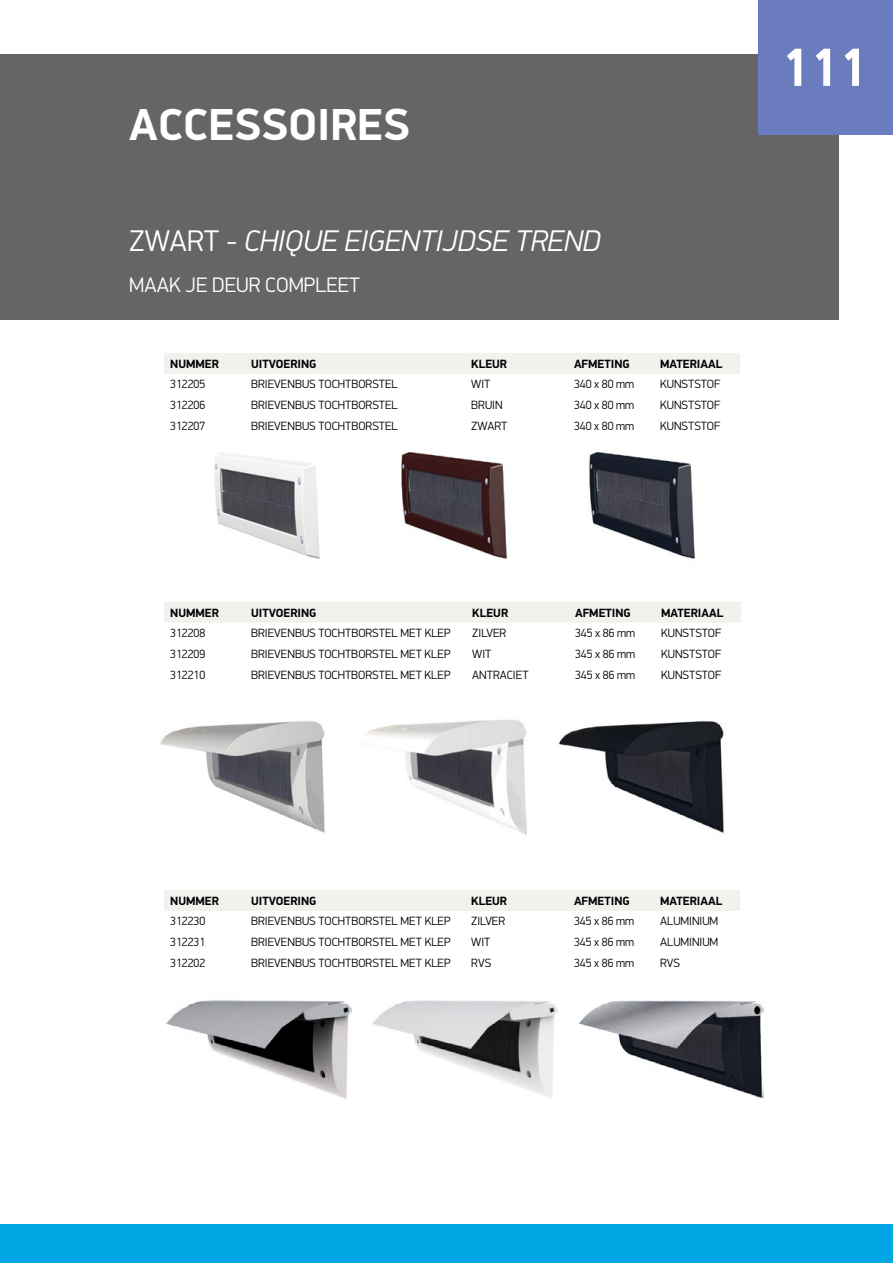
<style>
.page{position:relative;width:893px;height:1263px;background:#fff}
.page>*{position:absolute;margin:0;border:0;box-sizing:border-box;transform-origin:0 0}
.t1{font:700 54px "PF Din Display Pro";color:#fff}
.t2{font:700 45px "PF Din Display Pro";color:#fff}
.t3{font:italic 300 30px "PF Din Display Pro";color:#fff}
.t4{font:300 21px "PF Din Display Pro";color:#fff}
.t5{font:300 12px "PF Din Display Pro";color:#000}
.t6{font:700 12px "PF Din Display Pro";color:#000101}
.s1{font-style:normal}
</style>
<div class="page">
<div style="left:0;top:54px;width:839px;height:266px;background:#656565"></div>
<div style="left:758px;top:0;width:135px;height:135px;background:#6a7cbd"></div>
<div style="left:164px;top:353px;width:576px;height:21px;background:#f0f2ed"></div>
<div style="left:164px;top:890px;width:576px;height:21px;background:#f0f2ed"></div>
<div style="left:164px;top:602px;width:577px;height:21px;background:#f0f2ed"></div>
<img style="left:166px;top:1000px;width:186px;height:99px">
<img style="left:578px;top:1000px;width:186px;height:99px">
<img style="left:372px;top:1000px;width:186px;height:99px">
<img style="left:160px;top:721px;width:165px;height:112px">
<img style="left:364px;top:720px;width:163px;height:115px">
<img style="left:558px;top:721px;width:166px;height:112px">
<img style="left:214px;top:453px;width:106px;height:106px">
<img style="left:401px;top:452px;width:107px;height:107px">
<img style="left:589px;top:452px;width:107px;height:107px">
<div style="left:0;top:1225px;width:893px;height:38px;background:#00a5e4"></div>
<h2 class="t2" style="left:129px;top:97px;width:282px">ACCESSOIRES</h2>
<h3 class="t3" style="left:129px;top:223px;width:473px"><span class="s1">ZWART -</span> CHIQUE EIGENTIJDSE TREND</h3>
<h3 class="t4" style="left:129px;top:273px;width:232px">MAAK JE DEUR COMPLEET</h3>
<p class="t6" style="left:170px;top:357px;width:50px">NUMMER</p>
<p class="t6" style="left:251px;top:357px;width:67px">UITVOERING</p>
<p class="t6" style="left:471px;top:357px;width:37px">KLEUR</p>
<p class="t6" style="left:574px;top:357px;width:57px">AFMETING</p>
<p class="t6" style="left:660px;top:357px;width:64px">MATERIAAL</p>
<p class="t5" style="left:170px;top:377px;width:37px">312205</p>
<p class="t5" style="left:251px;top:377px;width:148px">BRIEVENBUS TOCHTBORSTEL</p>
<p class="t5" style="left:471px;top:377px;width:21px">WIT</p>
<p class="t5" style="left:574px;top:377px;width:62px">340 x 80 mm</p>
<p class="t5" style="left:660px;top:377px;width:62px">KUNSTSTOF</p>
<p class="t5" style="left:170px;top:398px;width:37px">312206</p>
<p class="t5" style="left:251px;top:398px;width:148px">BRIEVENBUS TOCHTBORSTEL</p>
<p class="t5" style="left:471px;top:398px;width:33px">BRUIN</p>
<p class="t5" style="left:574px;top:398px;width:62px">340 x 80 mm</p>
<p class="t5" style="left:660px;top:398px;width:62px">KUNSTSTOF</p>
<p class="t5" style="left:170px;top:419px;width:37px">312207</p>
<p class="t5" style="left:251px;top:419px;width:148px">BRIEVENBUS TOCHTBORSTEL</p>
<p class="t5" style="left:471px;top:419px;width:38px">ZWART</p>
<p class="t5" style="left:574px;top:419px;width:62px">340 x 80 mm</p>
<p class="t5" style="left:660px;top:419px;width:62px">KUNSTSTOF</p>
<h1 class="t1" style="left:782px;top:35px;width:88px">111</h1>
<p class="t6" style="left:170px;top:605px;width:50px">NUMMER</p>
<p class="t6" style="left:251px;top:605px;width:67px">UITVOERING</p>
<p class="t6" style="left:472px;top:605px;width:37px">KLEUR</p>
<p class="t6" style="left:575px;top:605px;width:57px">AFMETING</p>
<p class="t6" style="left:661px;top:605px;width:64px">MATERIAAL</p>
<p class="t5" style="left:170px;top:626px;width:37px">312208</p>
<p class="t5" style="left:251px;top:626px;width:201px">BRIEVENBUS TOCHTBORSTEL MET KLEP</p>
<p class="t5" style="left:472px;top:626px;width:36px">ZILVER</p>
<p class="t5" style="left:575px;top:626px;width:62px">345 x 86 mm</p>
<p class="t5" style="left:661px;top:626px;width:62px">KUNSTSTOF</p>
<p class="t5" style="left:170px;top:647px;width:37px">312209</p>
<p class="t5" style="left:251px;top:647px;width:201px">BRIEVENBUS TOCHTBORSTEL MET KLEP</p>
<p class="t5" style="left:472px;top:647px;width:21px">WIT</p>
<p class="t5" style="left:575px;top:647px;width:62px">345 x 86 mm</p>
<p class="t5" style="left:661px;top:647px;width:62px">KUNSTSTOF</p>
<p class="t5" style="left:170px;top:668px;width:37px">312210</p>
<p class="t5" style="left:251px;top:668px;width:201px">BRIEVENBUS TOCHTBORSTEL MET KLEP</p>
<p class="t5" style="left:472px;top:668px;width:58px">ANTRACIET</p>
<p class="t5" style="left:575px;top:668px;width:62px">345 x 86 mm</p>
<p class="t5" style="left:661px;top:668px;width:62px">KUNSTSTOF</p>
<p class="t6" style="left:170px;top:894px;width:50px">NUMMER</p>
<p class="t6" style="left:251px;top:894px;width:67px">UITVOERING</p>
<p class="t6" style="left:471px;top:894px;width:37px">KLEUR</p>
<p class="t6" style="left:574px;top:894px;width:57px">AFMETING</p>
<p class="t6" style="left:660px;top:894px;width:64px">MATERIAAL</p>
<p class="t5" style="left:170px;top:914px;width:37px">312230</p>
<p class="t5" style="left:251px;top:914px;width:201px">BRIEVENBUS TOCHTBORSTEL MET KLEP</p>
<p class="t5" style="left:471px;top:914px;width:36px">ZILVER</p>
<p class="t5" style="left:574px;top:914px;width:62px">345 x 86 mm</p>
<p class="t5" style="left:660px;top:914px;width:60px">ALUMINIUM</p>
<p class="t5" style="left:170px;top:935px;width:37px">312231</p>
<p class="t5" style="left:251px;top:935px;width:201px">BRIEVENBUS TOCHTBORSTEL MET KLEP</p>
<p class="t5" style="left:471px;top:935px;width:21px">WIT</p>
<p class="t5" style="left:574px;top:935px;width:62px">345 x 86 mm</p>
<p class="t5" style="left:660px;top:935px;width:60px">ALUMINIUM</p>
<p class="t5" style="left:170px;top:956px;width:37px">312202</p>
<p class="t5" style="left:251px;top:956px;width:201px">BRIEVENBUS TOCHTBORSTEL MET KLEP</p>
<p class="t5" style="left:471px;top:956px;width:21px">RVS</p>
<p class="t5" style="left:574px;top:956px;width:62px">345 x 86 mm</p>
<p class="t5" style="left:660px;top:956px;width:21px">RVS</p>
</div>
